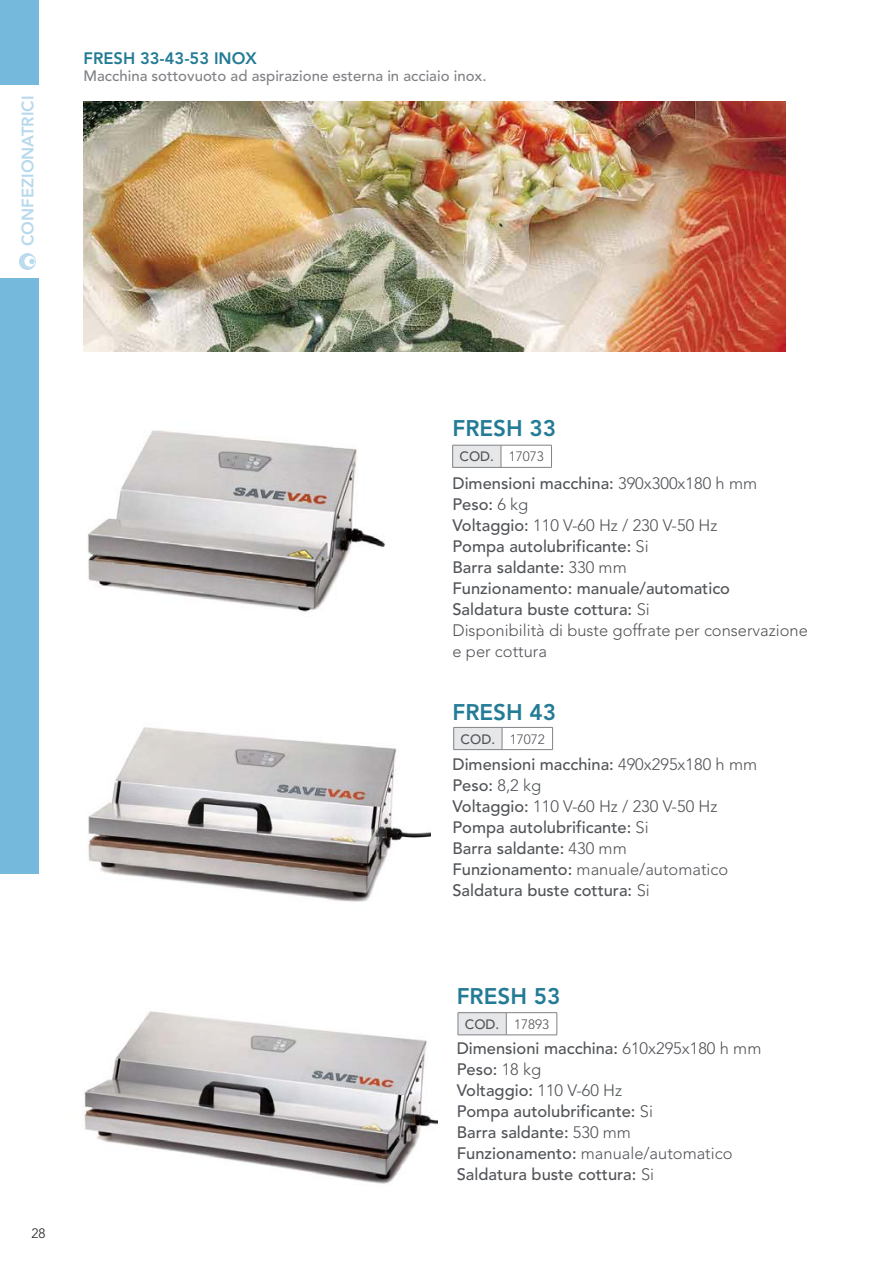
<style>
.page{position:relative;width:893px;height:1263px;background:#fff}
.page>*{position:absolute;margin:0;border:0;box-sizing:border-box;transform-origin:0 0}
.t1{font:800 22.5px "Avenir LT Std";color:#237b95}
.t2{font:500 16.5px "Avenir LT Std";color:#515458}
.t3{font:300 16.5px/21px "Avenir LT Std";color:#515458}
.t4{font:800 16.5px "Avenir LT Std";color:#237b95}
.t5{font:800 16.5px "Avenir LT Std";color:#b8d9ec}
.t6{font:500 15px "Avenir LT Std";color:#808285}
.t7{font:300 13.5px "Avenir LT Std";color:#515458}
.t8{font:500 13.5px "Avenir LT Std";color:#515458}
.t9{font:300 13.5px "Avenir LT Std";color:#231f20}
.s1{font-weight:300}
.s2{font-weight:500}
</style>
<div class="page">
<div style="left:0;top:278px;width:38px;height:595px;background:#75b9dc"></div>
<div style="left:0;top:0;width:38px;height:85px;background:#75b9dc"></div>
<svg style="left:19px;top:253px;width:17px;height:17px"></svg>
<img style="left:84px;top:102px;width:701px;height:249px">
<img style="left:88px;top:430px;width:298px;height:182px">
<img style="left:88px;top:727px;width:342px;height:175px">
<img style="left:84px;top:1011px;width:354px;height:173px">
<div style="left:453px;top:445px;width:48px;height:22px;background:#e6e7e9"></div>
<hr style="left:452px;top:445px;width:49px;height:1px;background:#808285">
<svg style="left:452px;top:445px;width:1px;height:22px"></svg>
<hr style="left:501px;top:445px;width:51px;height:1px;background:#808285">
<svg style="left:501px;top:445px;width:1px;height:22px"></svg>
<svg style="left:551px;top:445px;width:1px;height:22px"></svg>
<hr style="left:452px;top:467px;width:49px;height:1px;background:#808285">
<hr style="left:501px;top:467px;width:51px;height:1px;background:#808285">
<div style="left:454px;top:727px;width:48px;height:23px;background:#e6e7e9"></div>
<hr style="left:453px;top:727px;width:49px;height:1px;background:#808285">
<svg style="left:453px;top:728px;width:1px;height:21px"></svg>
<hr style="left:502px;top:727px;width:51px;height:1px;background:#808285">
<svg style="left:502px;top:728px;width:1px;height:21px"></svg>
<svg style="left:552px;top:728px;width:1px;height:21px"></svg>
<hr style="left:453px;top:749px;width:49px;height:1px;background:#808285">
<hr style="left:502px;top:749px;width:51px;height:1px;background:#808285">
<div style="left:458px;top:1013px;width:48px;height:22px;background:#e6e7e9"></div>
<hr style="left:458px;top:1012px;width:48px;height:1px;background:#808285">
<svg style="left:458px;top:1013px;width:1px;height:21px"></svg>
<hr style="left:506px;top:1012px;width:51px;height:1px;background:#808285">
<svg style="left:506px;top:1013px;width:1px;height:21px"></svg>
<svg style="left:557px;top:1013px;width:1px;height:22px"></svg>
<hr style="left:458px;top:1034px;width:48px;height:1px;background:#808285">
<hr style="left:506px;top:1034px;width:51px;height:1px;background:#808285">
<p class="t5" style="left:18px;top:246px;width:152px;rotate:-90deg">CONFEZIONATRICI</p>
<p class="t4" style="left:84px;top:48px;width:175px">FRESH 33-43-53 INOX</p>
<p class="t6" style="left:84px;top:67px;width:404px">Macchina sottovuoto ad aspirazione esterna in acciaio inox.</p>
<p class="t9" style="left:31px;top:1225px;width:16px">28</p>
<p class="t1" style="left:452px;top:415px;width:105px">FRESH 33</p>
<p class="t8" style="left:460px;top:449px;width:36px">COD.</p>
<p class="t7" style="left:509px;top:449px;width:37px">17073</p>
<p class="t2" style="left:452px;top:474px;width:306px">Dimensioni macchina: <span class="s1">390x300x180 h mm</span></p>
<p class="t2" style="left:452px;top:495px;width:77px">Peso: <span class="s1">6 kg</span></p>
<p class="t3" style="left:452px;top:515px;width:266px"><span class="s2">Voltaggio:</span> 110 V-60 Hz / 230 V-50 Hz</p>
<p class="t2" style="left:452px;top:537px;width:198px">Pompa autolubrificante: <span class="s1">Si</span></p>
<p class="t2" style="left:452px;top:558px;width:176px">Barra saldante: <span class="s1">330 mm</span></p>
<p class="t2" style="left:452px;top:579px;width:279px">Funzionamento: manuale/automatico</p>
<p class="t2" style="left:452px;top:600px;width:199px">Saldatura buste cottura: <span class="s1">Si</span></p>
<p class="t3" style="left:452px;top:620px;width:357px">Disponibilità di buste goffrate per conservazione e per cottura</p>
<p class="t1" style="left:452px;top:699px;width:105px">FRESH 43</p>
<p class="t8" style="left:461px;top:731px;width:36px">COD.</p>
<p class="t7" style="left:510px;top:731px;width:37px">17072</p>
<p class="t2" style="left:452px;top:755px;width:306px">Dimensioni macchina: <span class="s1">490x295x180 h mm</span></p>
<p class="t2" style="left:452px;top:776px;width:90px">Peso: <span class="s1">8,2 kg</span></p>
<p class="t3" style="left:452px;top:796px;width:266px"><span class="s2">Voltaggio:</span> 110 V-60 Hz / 230 V-50 Hz</p>
<p class="t2" style="left:452px;top:818px;width:198px">Pompa autolubrificante: <span class="s1">Si</span></p>
<p class="t2" style="left:452px;top:839px;width:176px">Barra saldante: <span class="s1">430 mm</span></p>
<p class="t3" style="left:452px;top:859px;width:277px"><span class="s2">Funzionamento:</span> manuale/automatico</p>
<p class="t2" style="left:452px;top:881px;width:199px">Saldatura buste cottura: <span class="s1">Si</span></p>
<p class="t1" style="left:457px;top:983px;width:105px">FRESH 53</p>
<p class="t8" style="left:465px;top:1016px;width:36px">COD.</p>
<p class="t7" style="left:514px;top:1016px;width:37px">17893</p>
<p class="t2" style="left:457px;top:1039px;width:306px">Dimensioni macchina: <span class="s1">610x295x180 h mm</span></p>
<p class="t2" style="left:457px;top:1060px;width:86px">Peso: <span class="s1">18 kg</span></p>
<p class="t2" style="left:457px;top:1081px;width:167px">Voltaggio: <span class="s1">110 V-60 Hz</span></p>
<p class="t2" style="left:457px;top:1102px;width:198px">Pompa autolubrificante: <span class="s1">Si</span></p>
<p class="t2" style="left:457px;top:1123px;width:176px">Barra saldante: <span class="s1">530 mm</span></p>
<p class="t3" style="left:457px;top:1143px;width:277px"><span class="s2">Funzionamento:</span> manuale/automatico</p>
<p class="t2" style="left:457px;top:1165px;width:199px">Saldatura buste cottura: <span class="s1">Si</span></p>
</div>
